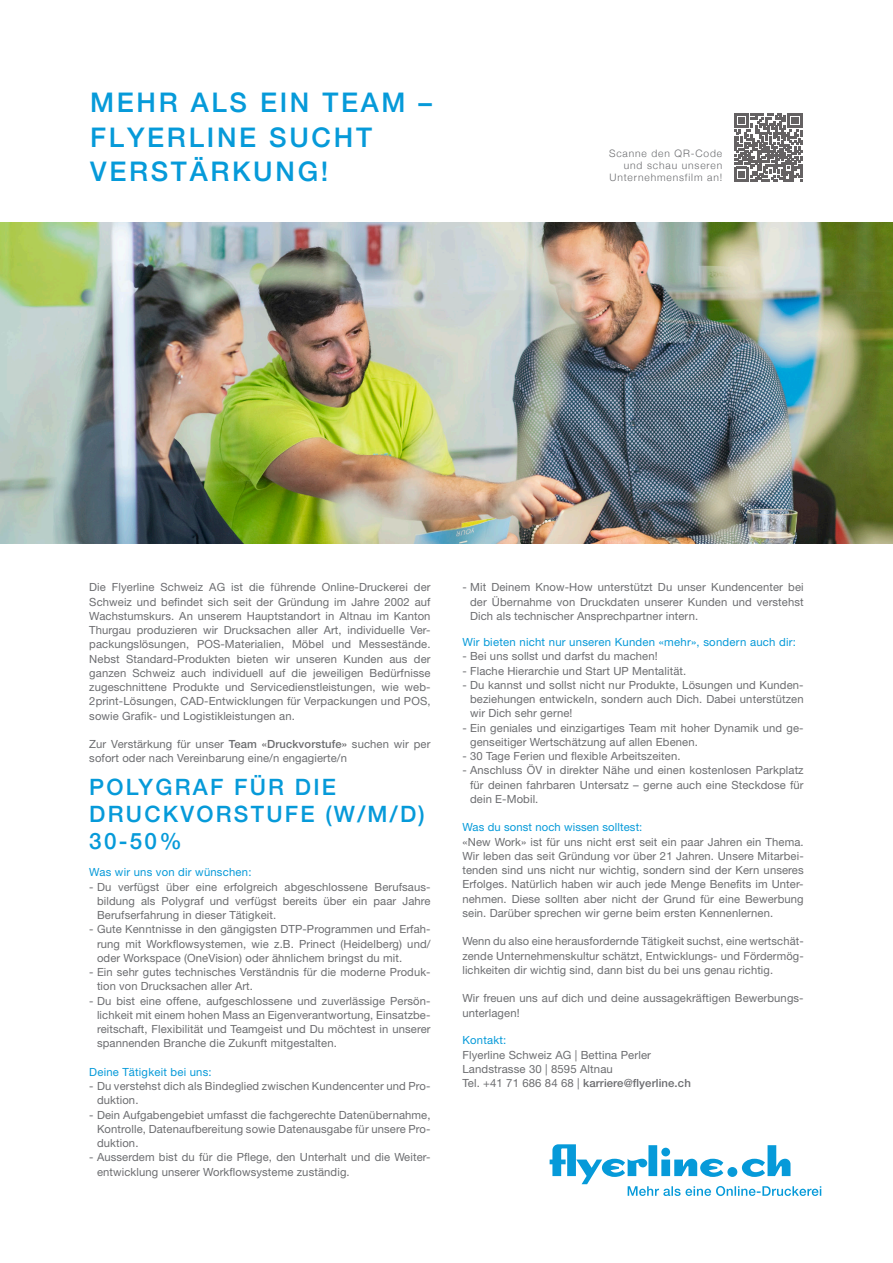
<style>
.page{position:relative;width:893px;height:1263px;background:#fff}
.page>*{position:absolute;margin:0;border:0;box-sizing:border-box;transform-origin:0 0}
.t1{font:500 27px/34.5px "Helvetica Neue";letter-spacing:.1em;color:#069ad9}
.t2{font:500 22.5px/27px "Helvetica Neue";letter-spacing:.1em;color:#069ad9}
.t3{font:11.25px/14.2px "Helvetica Neue LT Std";letter-spacing:.01em;color:#6c6d70;text-align:justify}
.t4{font:11.25px "Helvetica Neue LT Std";letter-spacing:.02em;color:#069ad9}
.t5{font:300 10.2px/12px "Helvetica Neue";letter-spacing:.085em;color:#6c6d70;text-align:right}
.s1{font-weight:500}
</style>
<div class="page">
<svg style="left:550px;top:1144px;width:271px;height:52px"></svg>
<svg style="left:734px;top:114px;width:68px;height:67px"></svg>
<img style="left:0;top:223px;width:893px;height:320px">
<h1 class="t1" style="left:90px;top:83px;width:343px">MEHR ALS EIN TEAM –<br>FLYERLINE SUCHT<br>VERSTÄRKUNG!</h1>
<p class="t5" style="left:609px;top:147px;width:115px">Scanne den QR-Code und schau unseren<br>Unternehmensfilm an!</p>
<p class="t3" style="left:89px;top:580px;width:343px">Die Flyerline Schweiz AG ist die führende Online-Druckerei der Schweiz und befindet sich seit der Gründung im Jahre 2002 auf Wachstumskurs. An unserem Hauptstandort in Altnau im Kanton Thurgau produzieren wir Drucksachen aller Art, individuelle Ver&shy;packungslösungen, POS-Materialien, Möbel und Messestände.<br>Nebst Standard-Produkten bieten wir unseren Kunden aus der ganzen Schweiz auch individuell auf die jeweiligen Bedürfnisse zugeschnittene Produkte und Servicedienstleistungen, wie web-2print-Lösungen, CAD-Entwicklungen für Verpackungen und POS, sowie Grafik- und Logistikleistungen an.</p>
<p class="t3" style="left:89px;top:737px;width:343px">Zur Verstärkung für unser <span class="s1">Team «Druckvorstufe»</span> suchen wir per sofort oder nach Vereinbarung eine/n engagierte/n</p>
<h2 class="t2" style="left:89px;top:771px;width:337px">POLYGRAF FÜR DIE<br>DRUCKVORSTUFE (W/M/D)<br>30-50%</h2>
<p class="t4" style="left:89px;top:866px;width:164px">Was wir uns von dir wünschen:</p>
<p class="t3" style="left:97px;top:879px;width:335px;text-indent:-8px">- Du verfügst über eine erfolgreich abgeschlossene Berufsaus&shy;bildung als Polygraf und verfügst bereits über ein paar Jahre Berufserfahrung in dieser Tätigkeit.</p>
<p class="t3" style="left:97px;top:922px;width:335px;text-indent:-8px">- Gute Kenntnisse in den gängigsten DTP-Programmen und Erfah&shy;rung mit Workflowsystemen, wie z.B. Prinect (Heidelberg) und/ oder Workspace (OneVision) oder ähnlichem bringst du mit.</p>
<p class="t3" style="left:97px;top:965px;width:335px;text-indent:-8px">- Ein sehr gutes technisches Verständnis für die moderne Produk&shy;tion von Drucksachen aller Art.</p>
<p class="t3" style="left:97px;top:993px;width:335px;text-indent:-8px">- Du bist eine offene, aufgeschlossene und zuverlässige Persön&shy;lichkeit mit einem hohen Mass an Eigenverantwortung, Einsatzbe&shy;reitschaft, Flexibilität und Teamgeist und Du möchtest in unserer spannenden Branche die Zukunft mitgestalten.</p>
<p class="t4" style="left:89px;top:1065px;width:124px">Deine Tätigkeit bei uns:</p>
<p class="t3" style="left:97px;top:1079px;width:335px;text-indent:-8px">- Du verstehst dich als Bindeglied zwischen Kundencenter und Pro&shy;duktion.</p>
<p class="t3" style="left:97px;top:1107px;width:335px;text-indent:-8px">- Dein Aufgabengebiet umfasst die fachgerechte Datenübernahme, Kontrolle, Datenaufbereitung sowie Datenausgabe für unsere Pro&shy;duktion.</p>
<p class="t3" style="left:97px;top:1150px;width:335px;text-indent:-8px">- Ausserdem bist du für die Pflege, den Unterhalt und die Weiter&shy;entwicklung unserer Workflowsysteme zuständig.</p>
<p class="t3" style="left:470px;top:580px;width:335px;text-indent:-8px">- Mit Deinem Know-How unterstützt Du unser Kundencenter bei der Übernahme von Druckdaten unserer Kunden und verstehst Dich als technischer Ansprechpartner intern.</p>
<p class="t4" style="left:462px;top:635px;width:335px">Wir bieten nicht nur unseren Kunden «mehr», sondern auch dir:</p>
<p class="t3" style="left:462px;top:649px;width:197px">- Bei uns sollst und darfst du machen!</p>
<p class="t3" style="left:462px;top:663px;width:225px">- Flache Hierarchie und Start UP Mentalität.</p>
<p class="t3" style="left:470px;top:677px;width:335px;text-indent:-8px">- Du kannst und sollst nicht nur Produkte, Lösungen und Kunden&shy;beziehungen entwickeln, sondern auch Dich. Dabei unterstützen wir Dich sehr gerne!</p>
<p class="t3" style="left:470px;top:720px;width:335px;text-indent:-8px">- Ein geniales und einzigartiges Team mit hoher Dynamik und ge&shy;genseitiger Wertschätzung auf allen Ebenen.</p>
<p class="t3" style="left:462px;top:749px;width:220px">- 30 Tage Ferien und flexible Arbeitszeiten.</p>
<p class="t3" style="left:470px;top:763px;width:335px;text-indent:-8px">- Anschluss ÖV in direkter Nähe und einen kostenlosen Parkplatz für deinen fahrbaren Untersatz – gerne auch eine Steckdose für dein E-Mobil.</p>
<p class="t4" style="left:462px;top:821px;width:181px">Was du sonst noch wissen solltest:</p>
<p class="t3" style="left:462px;top:834px;width:343px">«New Work» ist für uns nicht erst seit ein paar Jahren ein Thema.<br>Wir leben das seit Gründung vor über 21 Jahren. Unsere Mitarbei&shy;tenden sind uns nicht nur wichtig, sondern sind der Kern unseres Erfolges. Natürlich haben wir auch jede Menge Benefits im Unter&shy;nehmen. Diese sollten aber nicht der Grund für eine Bewerbung sein. Darüber sprechen wir gerne beim ersten Kennenlernen.</p>
<p class="t3" style="left:462px;top:934px;width:343px">Wenn du also eine herausfordernde Tätigkeit suchst, eine wertschät&shy;zende Unternehmenskultur schätzt, Entwicklungs- und Fördermög&shy;lichkeiten dir wichtig sind, dann bist du bei uns genau richtig.</p>
<p class="t3" style="left:462px;top:991px;width:343px">Wir freuen uns auf dich und deine aussagekräftigen Bewerbungs&shy;unterlagen!</p>
<p class="t4" style="left:462px;top:1034px;width:45px">Kontakt:</p>
<p class="t3" style="left:462px;top:1047px;width:230px;text-align:left">Flyerline Schweiz AG | Bettina Perler<br>Landstrasse 30 | 8595 Altnau<br>Tel. +41 71 686 84 68 | <span class="s1">karriere@flyerline.ch</span></p>
</div>
